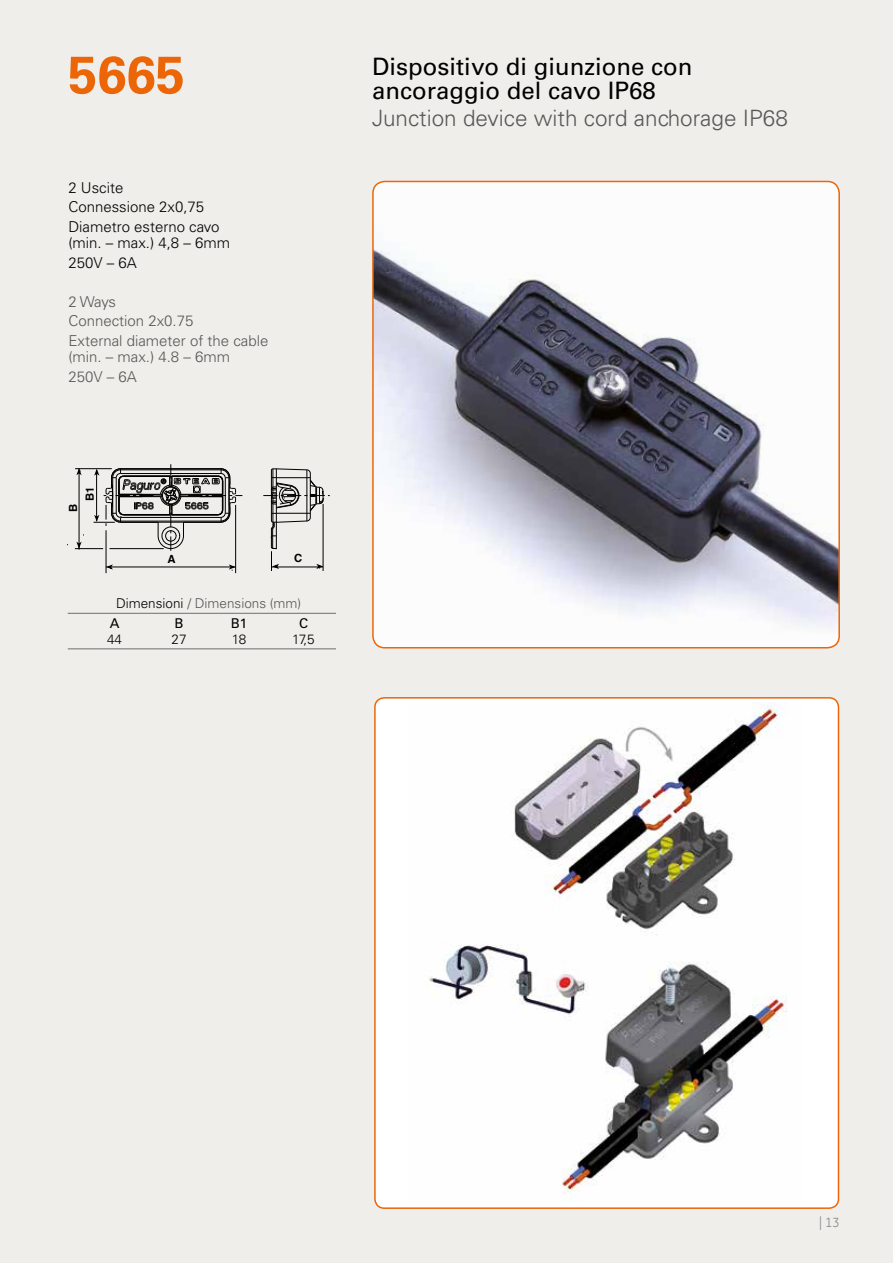
<style>
.page{position:relative;width:893px;height:1263px;background:#efeeea}
.page>*{position:absolute;margin:0;border:0;box-sizing:border-box;transform-origin:0 0}
.t1{font:700 52.5px "Univers";color:#ec6608}
.t2{font:24px/24px "Univers";color:#000}
.t3{font:300 22.5px "Univers";color:#575756}
.t4{font:300 15px/19.5px "Univers";color:#575756}
.t5{font:300 15px/19.5px "Univers";color:#000}
.t6{font:300 13.5px/19.5px "Univers";color:#575756}
.t7{font:300 13.5px "Univers";letter-spacing:-.015em;color:#000}
.t8{font:13.5px "Univers";color:#000}
.t9{font:13.5px "GE Inspira";color:#878787}
.t10{font:700 11.25px "Helvetica";color:#000}
.s1{color:#000}
.s2{font-weight:400;color:#000}
</style>
<div class="page">
<img style="left:373px;top:181px;width:466px;height:467px">
<div style="left:372px;top:181px;width:468px;height:467px;border:2px solid #ec6608;border-radius:12px"></div>
<div style="left:375px;top:698px;width:463px;height:510px;background:#fff;border-radius:9px"></div>
<img style="left:429px;top:702px;width:358px;height:500px">
<div style="left:374px;top:697px;width:465px;height:512px;border:2px solid #ec6608;border-radius:9px"></div>
<hr style="left:106px;top:530px;width:1px;height:43px;background:#000">
<hr style="left:235px;top:505px;width:1px;height:68px;background:#000">
<hr style="left:106px;top:567px;width:130px;height:1px;background:#000">
<svg style="left:263px;top:468px;width:67px;height:103px"></svg>
<svg style="left:106px;top:564px;width:7px;height:6px"></svg>
<svg style="left:229px;top:564px;width:7px;height:7px"></svg>
<svg style="left:75px;top:464px;width:167px;height:89px"></svg>
<hr style="left:96px;top:470px;width:1px;height:51px;background:#000">
<hr style="left:68px;top:613px;width:268px;height:1px;background:#706f6f">
<hr style="left:68px;top:649px;width:268px;height:1px;background:#706f6f">
<h1 class="t1" style="left:68px;top:44px;width:118px">5665</h1>
<h2 class="t2" style="left:372px;top:55px;width:322px">Dispositivo di giunzione con ancoraggio del cavo IP68</h2>
<h3 class="t3" style="left:372px;top:104px;width:417px">Junction device with cord anchorage IP68</h3>
<p class="t5" style="left:68px;top:178px;width:153px">2 U scite<br>Connessione 2x0,75<br>Diametro esterno cavo</p>
<p class="t5" style="left:68px;top:233px;width:163px">(min. – max.) 4,8 – 6mm<br>250V – 6A</p>
<p class="t4" style="left:68px;top:292px;width:202px">2 Ways<br>Connection 2x0.75<br>External diameter of the cable</p>
<p class="t4" style="left:68px;top:347px;width:163px">(min. – max.) 4.8 – 6mm<br>250V – 6A</p>
<p class="t10" style="left:64px;top:512px;width:10px;rotate:-90deg">B</p>
<p class="t10" style="left:81px;top:501px;width:16px;rotate:-90deg">B1</p>
<p class="t10" style="left:167px;top:550px;width:10px">A</p>
<p class="t10" style="left:294px;top:549px;width:10px">C</p>
<p class="t6" style="left:110px;top:594px;width:193px;text-indent:6px"><span class="s1">Dimensioni</span> / Dimensions (mm)<br><span class="s2">A</span></p>
<p class="t8" style="left:175px;top:615px;width:11px">B</p>
<p class="t8" style="left:231px;top:615px;width:18px">B1</p>
<p class="t8" style="left:299px;top:615px;width:11px">C</p>
<p class="t7" style="left:107px;top:631px;width:17px">44</p>
<p class="t7" style="left:172px;top:631px;width:17px">27</p>
<p class="t7" style="left:232px;top:631px;width:16px">18</p>
<p class="t7" style="left:292px;top:631px;width:24px">17,5</p>
<p class="t9" style="left:819px;top:1214px;width:22px">| 13</p>
</div>
